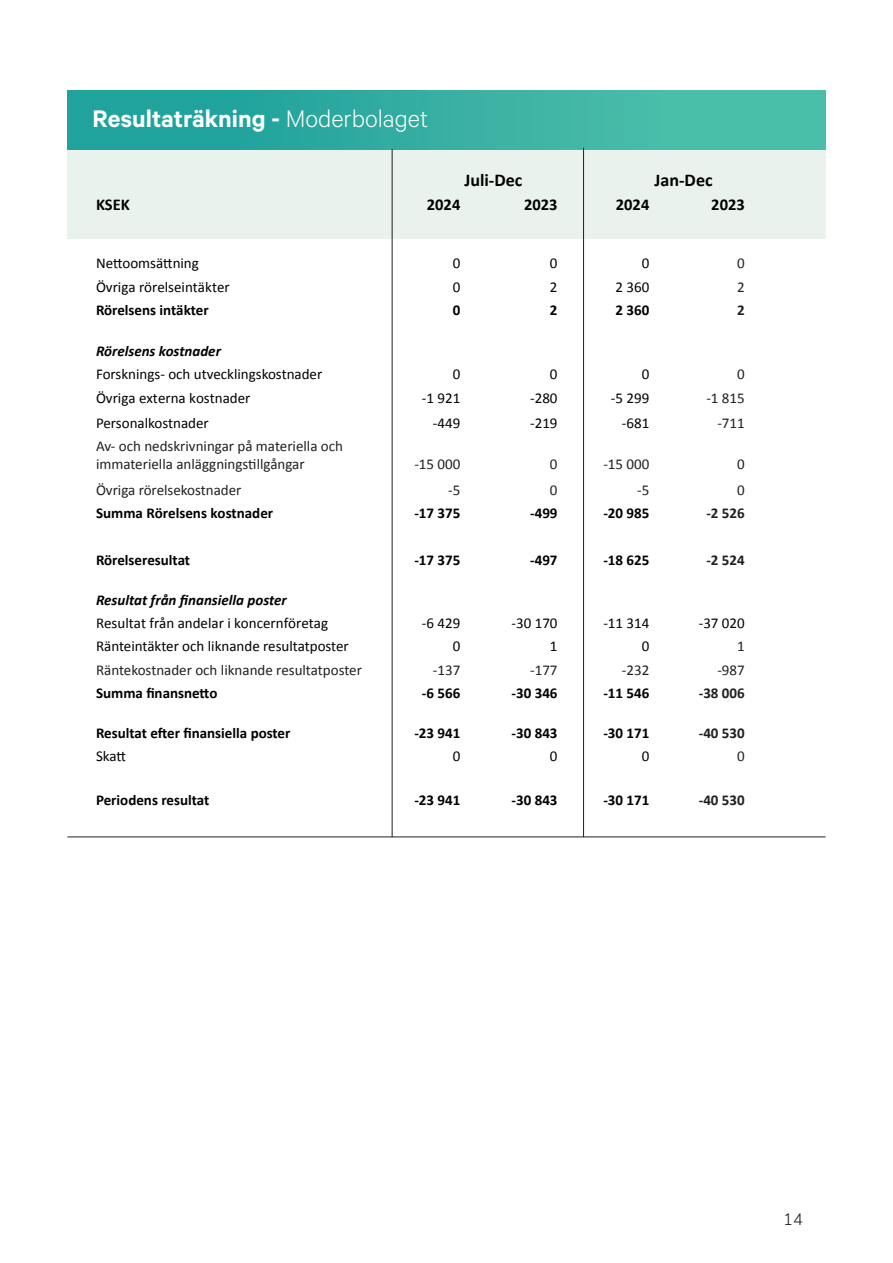
<style>
.page{position:relative;width:893px;height:1263px;background:#fff}
.page>*{position:absolute;margin:0;border:0;box-sizing:border-box;transform-origin:0 0}
.t1{font:600 27px "Calibre";color:#fff}
.t2{font:700 18px "Calibri";color:#000}
.t3{font:700 16.5px "Calibri";color:#000}
.t4{font:300 16.5px "Nunito Sans";color:#231f20}
.t5{font:15px "Calibri";color:#000}
.t6{font:700 15px "Calibri";color:#000}
.t7{font:15px/18px "Calibri";color:#231f20}
.t8{font:italic 700 15px "Calibri";color:#000}
.t9{font:700 15px "Calibri";color:#231f20}
.s1{font-weight:300}
</style>
<div class="page">
<div style="left:67px;top:149px;width:759px;height:90px;background:#eaf2ed"></div>
<div style="left:67px;top:90px;width:759px;height:59px;background:linear-gradient(to right,#1a9e9a,#51c3ac)"></div>
<hr style="left:392px;top:149px;width:1px;height:688px;background:#231f20">
<hr style="left:583px;top:148px;width:1px;height:689px;background:#231f20">
<hr style="left:67px;top:837px;width:759px;height:1px;background:#231f20">
<p class="t1" style="left:93px;top:103px;width:337px">Resultaträkning - <span class="s1">Moderbolaget</span></p>
<p class="t2" style="left:464px;top:169px;width:59px">Juli-Dec</p>
<p class="t2" style="left:655px;top:169px;width:59px">Jan-Dec</p>
<p class="t3" style="left:96px;top:195px;width:35px">KSEK</p>
<p class="t3" style="left:427px;top:195px;width:35px">2024</p>
<p class="t3" style="left:524px;top:195px;width:35px">2023</p>
<p class="t3" style="left:616px;top:195px;width:35px">2024</p>
<p class="t3" style="left:711px;top:195px;width:35px">2023</p>
<p class="t5" style="left:96px;top:254px;width:104px">Nettoomsättning</p>
<p class="t5" style="left:453px;top:254px;width:9px">0</p>
<p class="t5" style="left:550px;top:254px;width:9px">0</p>
<p class="t5" style="left:642px;top:254px;width:9px">0</p>
<p class="t7" style="left:737px;top:254px;width:9px">0</p>
<p class="t5" style="left:96px;top:277px;width:135px">Övriga rörelseintäkter</p>
<p class="t5" style="left:453px;top:277px;width:9px">0</p>
<p class="t5" style="left:550px;top:277px;width:9px">2</p>
<p class="t5" style="left:616px;top:277px;width:35px">2 360</p>
<p class="t7" style="left:737px;top:277px;width:9px">2</p>
<p class="t6" style="left:96px;top:301px;width:114px">Rörelsens intäkter</p>
<p class="t6" style="left:453px;top:301px;width:9px">0</p>
<p class="t6" style="left:550px;top:301px;width:9px">2</p>
<p class="t6" style="left:616px;top:301px;width:35px">2 360</p>
<p class="t9" style="left:737px;top:301px;width:9px">2</p>
<p class="t8" style="left:96px;top:342px;width:126px">Rörelsens kostnader</p>
<p class="t5" style="left:96px;top:365px;width:228px">Forsknings- och utvecklingskostnader</p>
<p class="t5" style="left:453px;top:365px;width:9px">0</p>
<p class="t5" style="left:550px;top:365px;width:9px">0</p>
<p class="t5" style="left:642px;top:365px;width:9px">0</p>
<p class="t7" style="left:737px;top:365px;width:9px">0</p>
<p class="t5" style="left:96px;top:388px;width:156px">Övriga externa kostnader</p>
<p class="t5" style="left:422px;top:388px;width:40px">-1 921</p>
<p class="t5" style="left:530px;top:388px;width:29px">-280</p>
<p class="t5" style="left:611px;top:388px;width:40px">-5 299</p>
<p class="t7" style="left:706px;top:388px;width:40px">-1 815</p>
<p class="t5" style="left:96px;top:414px;width:114px">Personalkostnader</p>
<p class="t5" style="left:433px;top:414px;width:29px">-449</p>
<p class="t5" style="left:530px;top:414px;width:29px">-219</p>
<p class="t5" style="left:622px;top:414px;width:29px">-681</p>
<p class="t7" style="left:717px;top:413px;width:29px">-711</p>
<p class="t7" style="left:96px;top:437px;width:249px">Av- och nedskrivningar på materiella och immateriella anläggningstillgångar</p>
<p class="t7" style="left:414px;top:455px;width:48px">-15 000</p>
<p class="t7" style="left:550px;top:455px;width:9px">0</p>
<p class="t7" style="left:603px;top:455px;width:48px">-15 000</p>
<p class="t7" style="left:737px;top:455px;width:9px">0</p>
<p class="t7" style="left:96px;top:480px;width:147px">Övriga rörelsekostnader</p>
<p class="t7" style="left:448px;top:480px;width:14px">-5</p>
<p class="t7" style="left:550px;top:480px;width:9px">0</p>
<p class="t7" style="left:637px;top:480px;width:14px">-5</p>
<p class="t7" style="left:737px;top:480px;width:9px">0</p>
<p class="t6" style="left:96px;top:504px;width:179px">Summa Rörelsens kostnader</p>
<p class="t6" style="left:414px;top:504px;width:48px">-17 375</p>
<p class="t6" style="left:530px;top:504px;width:29px">-499</p>
<p class="t6" style="left:603px;top:504px;width:48px">-20 985</p>
<p class="t9" style="left:706px;top:504px;width:40px">-2 526</p>
<p class="t6" style="left:96px;top:551px;width:96px">Rörelseresultat</p>
<p class="t6" style="left:414px;top:551px;width:48px">-17 375</p>
<p class="t6" style="left:530px;top:551px;width:29px">-497</p>
<p class="t6" style="left:603px;top:551px;width:48px">-18 625</p>
<p class="t9" style="left:706px;top:551px;width:40px">-2 524</p>
<p class="t8" style="left:96px;top:590px;width:192px">Resultat från finansiella poster</p>
<p class="t5" style="left:96px;top:614px;width:234px">Resultat från andelar i koncernföretag</p>
<p class="t5" style="left:422px;top:614px;width:40px">-6 429</p>
<p class="t5" style="left:512px;top:614px;width:48px">-30 170</p>
<p class="t5" style="left:603px;top:614px;width:48px">-11 314</p>
<p class="t5" style="left:699px;top:614px;width:48px">-37 020</p>
<p class="t5" style="left:96px;top:637px;width:254px">Ränteintäkter och liknande resultatposter</p>
<p class="t5" style="left:453px;top:637px;width:9px">0</p>
<p class="t5" style="left:550px;top:637px;width:9px">1</p>
<p class="t5" style="left:642px;top:637px;width:9px">0</p>
<p class="t7" style="left:737px;top:636px;width:9px">1</p>
<p class="t7" style="left:96px;top:660px;width:267px">Räntekostnader och liknande resultatposter</p>
<p class="t7" style="left:433px;top:660px;width:29px">-137</p>
<p class="t7" style="left:530px;top:660px;width:29px">-177</p>
<p class="t7" style="left:622px;top:660px;width:29px">-232</p>
<p class="t7" style="left:717px;top:660px;width:29px">-987</p>
<p class="t6" style="left:96px;top:683px;width:123px">Summa finansnetto</p>
<p class="t6" style="left:422px;top:683px;width:40px">-6 566</p>
<p class="t6" style="left:512px;top:683px;width:48px">-30 346</p>
<p class="t6" style="left:603px;top:683px;width:48px">-11 546</p>
<p class="t9" style="left:699px;top:683px;width:48px">-38 006</p>
<p class="t6" style="left:96px;top:724px;width:196px">Resultat efter finansiella poster</p>
<p class="t6" style="left:414px;top:724px;width:48px">-23 941</p>
<p class="t6" style="left:512px;top:724px;width:48px">-30 843</p>
<p class="t6" style="left:603px;top:724px;width:48px">-30 171</p>
<p class="t9" style="left:699px;top:724px;width:48px">-40 530</p>
<p class="t5" style="left:96px;top:747px;width:32px">Skatt</p>
<p class="t5" style="left:453px;top:747px;width:9px">0</p>
<p class="t5" style="left:550px;top:747px;width:9px">0</p>
<p class="t5" style="left:642px;top:747px;width:9px">0</p>
<p class="t7" style="left:737px;top:746px;width:9px">0</p>
<p class="t6" style="left:96px;top:790px;width:115px">Periodens resultat</p>
<p class="t6" style="left:414px;top:790px;width:48px">-23 941</p>
<p class="t6" style="left:512px;top:790px;width:48px">-30 843</p>
<p class="t6" style="left:603px;top:790px;width:48px">-30 171</p>
<p class="t9" style="left:699px;top:790px;width:48px">-40 530</p>
<p class="t4" style="left:783px;top:1208px;width:21px">14</p>
</div>
